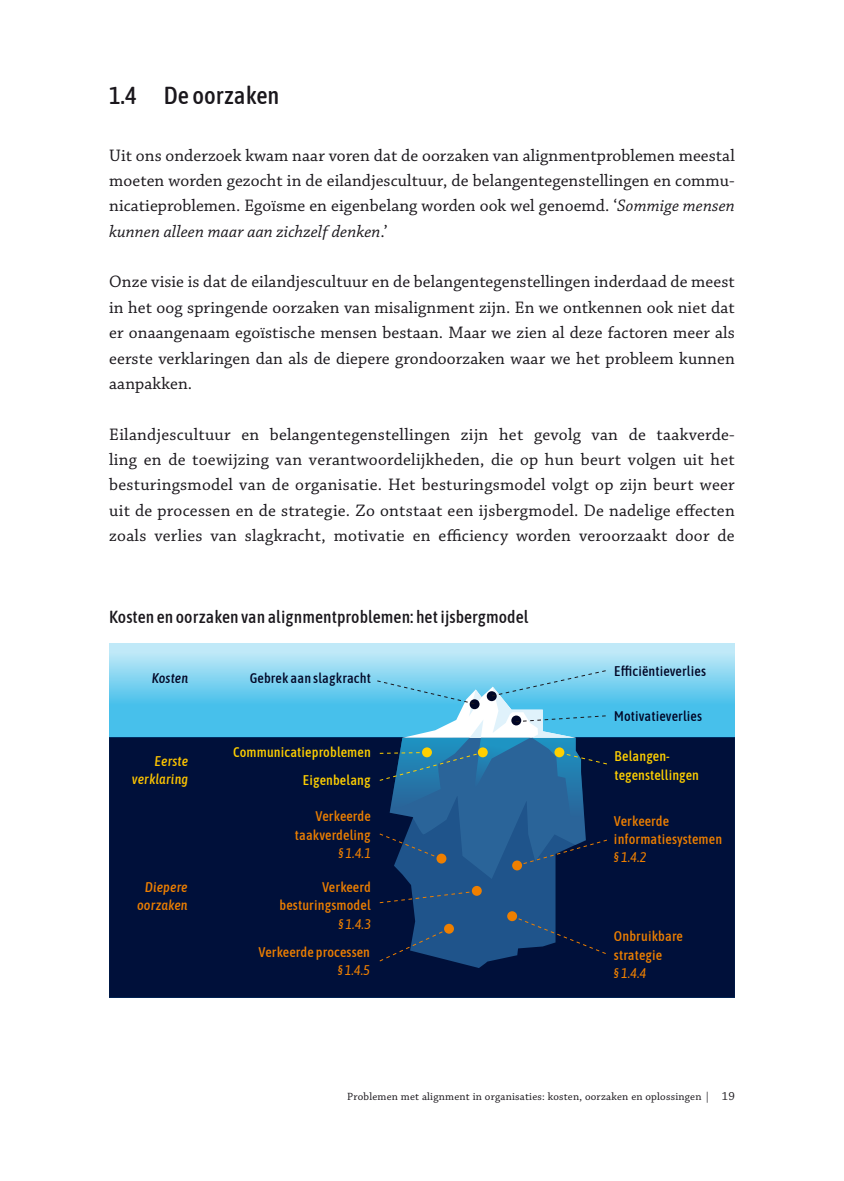
<style>
.page{position:relative;width:844px;height:1181px;background:#fff}
.page>*{position:absolute;margin:0;border:0;box-sizing:border-box;transform-origin:0 0}
.t1{font:500 24.5px "Asap Condensed";color:#1a171c}
.t2{font:17.5px/25.4px "Chaparral Pro";letter-spacing:.005em;color:#1a171c;text-align:justify}
.t3{font:500 17.5px "Asap Condensed";letter-spacing:.005em;color:#1a171c}
.t4{font:500 14px/18.4px "Asap Condensed";letter-spacing:.01em;color:#ee7f00}
.t5{font:500 14px/18.4px "Asap Condensed";letter-spacing:.01em;color:#ffd000}
.t6{font:500 14px "Asap Condensed";letter-spacing:.01em;color:#010626}
.t7{font:italic 14px "Asap Condensed";color:#ee7f00}
.t8{font:italic 500 14px/18.4px "Asap Condensed";letter-spacing:.01em;color:#fdc400;text-align:right}
.t9{font:italic 500 14px/18.4px "Asap Condensed";letter-spacing:.01em;color:#ee7f00;text-align:center}
.t10{font:italic 500 14px "Asap Condensed";letter-spacing:.01em;color:#010626}
.t11{font:11.03px "Chaparral Pro";letter-spacing:.02em;color:#1a171c}
.s1{font-style:italic}
.s2{font-size:12.25px}
</style>
<div class="page">
<div style="left:109px;top:738px;width:625px;height:259px;background:#00103a"></div>
<svg style="left:109px;top:643px;width:625px;height:92px;background:#7ed2f0"></svg>
<svg style="left:376px;top:669px;width:232px;height:301px;background:#326690"></svg>
<h1 class="t1" style="left:109px;top:79px;width:171px">1.4 De oorzaken</h1>
<p class="t2" style="left:109px;top:143px;width:627px">Uit ons onderzoek kwam naar voren dat de oorzaken van alignmentproblemen meestal moeten worden gezocht in de eilandjescultuur, de belangentegenstellingen en commu&shy;nicatieproblemen. Egoïsme en eigenbelang worden ook wel genoemd. ‘<span class="s1">Sommige mensen kunnen alleen maar aan zichzelf denken</span>.’</p>
<p class="t2" style="left:109px;top:270px;width:627px">Onze visie is dat de eilandjescultuur en de belangentegenstellingen inderdaad de meest in het oog springende oorzaken van misalignment zijn. En we ontkennen ook niet dat er onaangenaam egoïstische mensen bestaan. Maar we zien al deze factoren meer als eerste verklaringen dan als de diepere grondoorzaken waar we het probleem kunnen aanpakken.</p>
<p class="t2" style="left:109px;top:422px;width:627px">Eilandjescultuur en belangentegenstellingen zijn het gevolg van de taakverde&shy;ling en de toewijzing van verantwoordelijkheden, die op hun beurt volgen uit het besturingsmodel van de organisatie. Het besturingsmodel volgt op zijn beurt weer uit de processen en de strategie. Zo ontstaat een ijsbergmodel. De nadelige effecten zoals verlies van slagkracht, motivatie en efficiency worden veroorzaakt door de</p>
<p class="t3" style="left:109px;top:605px;width:420px">Kosten en oorzaken van alignmentproblemen: het ijsbergmodel</p>
<p class="t10" style="left:152px;top:668px;width:38px">Kosten</p>
<p class="t8" style="left:132px;top:751px;width:58px">Eerste verklaring</p>
<p class="t9" style="left:137px;top:877px;width:52px">Diepere oorzaken</p>
<p class="t6" style="left:250px;top:668px;width:123px">Gebrek aan slagkracht</p>
<p class="t5" style="left:233px;top:742px;width:139px">Communicatieproblemen</p>
<p class="t5" style="left:303px;top:769px;width:69px">Eigenbelang</p>
<p class="t4" style="left:295px;top:806px;width:77px;text-align:right">Verkeerde taakverdeling</p>
<p class="t7" style="left:338px;top:843px;width:34px">§ 1.4.1</p>
<p class="t4" style="left:279px;top:877px;width:93px;text-align:right">Verkeerd besturingsmodel</p>
<p class="t7" style="left:338px;top:914px;width:34px">§ 1.4.3</p>
<p class="t4" style="left:258px;top:941px;width:113px">Verkeerde processen</p>
<p class="t7" style="left:337px;top:960px;width:34px">§ 1.4.5</p>
<p class="t6" style="left:614px;top:661px;width:93px">Efficiëntieverlies</p>
<p class="t6" style="left:614px;top:706px;width:89px">Motivatieverlies</p>
<p class="t5" style="left:614px;top:746px;width:86px">Belangen&shy;tegenstellingen</p>
<p class="t4" style="left:613px;top:810px;width:110px">Verkeerde informatiesystemen</p>
<p class="t7" style="left:613px;top:847px;width:34px">§ 1.4.2</p>
<p class="t4" style="left:613px;top:926px;width:70px">Onbruikbare strategie</p>
<p class="t7" style="left:613px;top:963px;width:34px">§ 1.4.4</p>
<p class="t11" style="left:347px;top:1090px;width:389px">Problemen met alignment in organisaties: kosten, oorzaken en oplossingen | <span class="s2">19</span></p>
</div>
